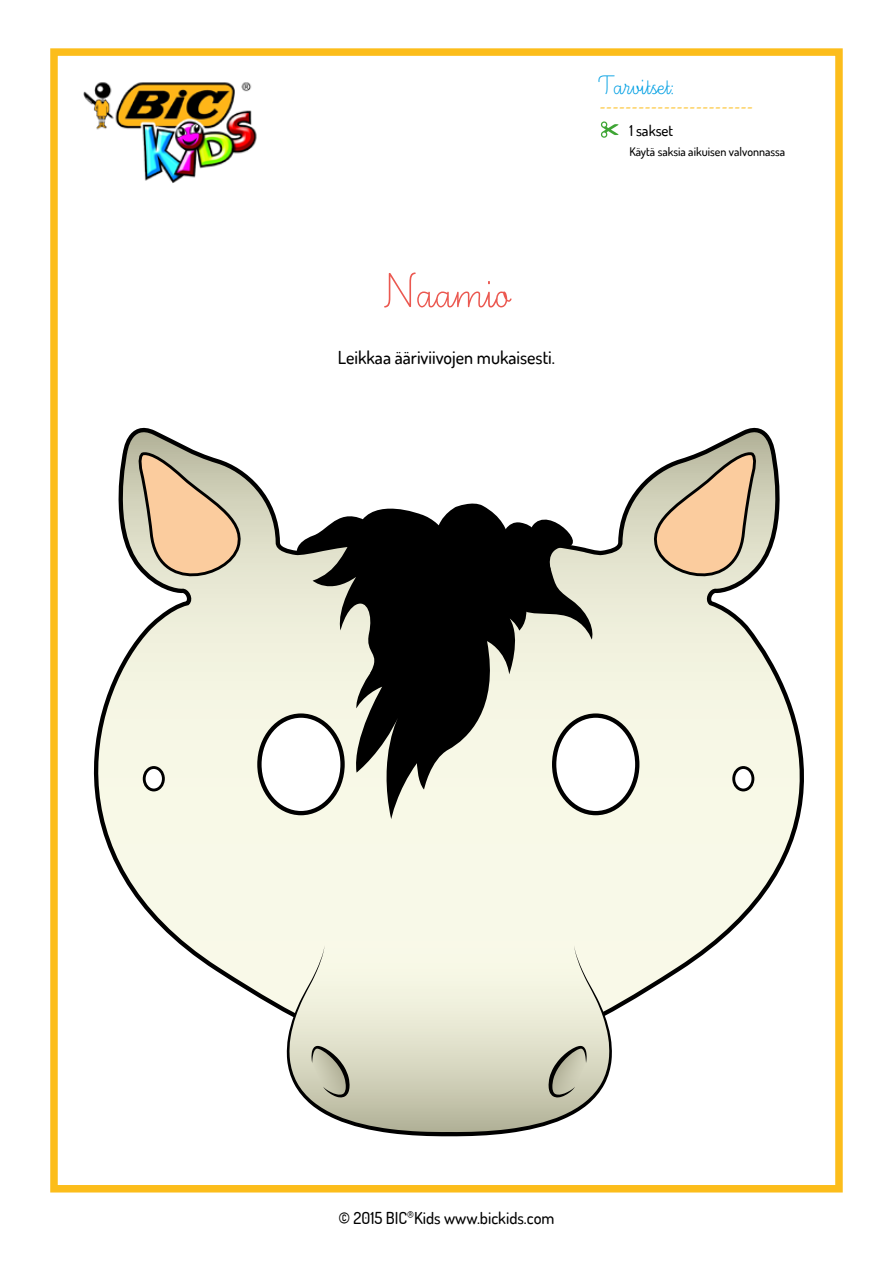
<style>
.page{position:relative;width:893px;height:1263px;background:#fff}
.page>*{position:absolute;margin:0;border:0;box-sizing:border-box;transform-origin:0 0}
.t1{font:60px "Ecriture A Romain Orne";color:#eb5850}
.t2{font:33px "Ecriture A Romain Orne";color:#009fe3}
.t3{font:500 18px "Dosis";color:#000}
.t4{font:18px "Minion Pro";color:#fcbd1b}
.t5{font:500 16.5px "Dosis";color:#000}
.t6{font:500 15px "Dosis";color:#000}
.t7{font:500 12px "Dosis";color:#000}
</style>
<div class="page">
<div style="left:50px;top:48px;width:793px;height:1144px;border:8px solid #fcbd1b"></div>
<img style="left:83px;top:82px;width:174px;height:101px">
<svg style="left:600px;top:121px;width:19px;height:17px"></svg>
<svg style="left:50px;top:430px;width:793px;height:651px"></svg>
<svg style="left:65px;top:427px;width:763px;height:654px"></svg>
<svg style="left:236px;top:945px;width:427px;height:136px"></svg>
<svg style="left:286px;top:945px;width:326px;height:191px"></svg>
<svg style="left:311px;top:1046px;width:39px;height:60px"></svg>
<div style="left:259px;top:716px;width:84px;height:97px;background:#fff;border-radius:50%"></div>
<div style="left:257px;top:713px;width:88px;height:102px;border:4px solid #000;border-radius:50%"></div>
<div style="left:554px;top:716px;width:83px;height:97px;background:#fff;border-radius:50%"></div>
<div style="left:552px;top:713px;width:87px;height:102px;border:4px solid #000;border-radius:50%"></div>
<div style="left:144px;top:767px;width:19px;height:23px;background:#fff;border-radius:50%"></div>
<div style="left:143px;top:766px;width:22px;height:25px;border:3px solid #000;border-radius:50%"></div>
<div style="left:734px;top:767px;width:19px;height:23px;background:#fff;border-radius:50%"></div>
<div style="left:732px;top:766px;width:22px;height:25px;border:3px solid #000;border-radius:50%"></div>
<svg style="left:138px;top:449px;width:108px;height:146px"></svg>
<svg style="left:648px;top:449px;width:108px;height:146px"></svg>
<svg style="left:548px;top:1046px;width:39px;height:60px"></svg>
<svg style="left:352px;top:500px;width:181px;height:319px;fill:#f3f4e1"></svg>
<svg style="left:293px;top:496px;width:181px;height:183px"></svg>
<svg style="left:501px;top:498px;width:93px;height:142px"></svg>
<h2 class="t2" style="left:600px;top:69px;width:77px">Tarvitset:</h2>
<h3 class="t4" style="left:600px;top:94px;width:155px">------------------------</h3>
<p class="t6" style="left:629px;top:121px;width:45px">1 sakset</p>
<p class="t7" style="left:629px;top:144px;width:157px">Käytä saksia aikuisen valvonnassa</p>
<h1 class="t1" style="left:384px;top:262px;width:126px">Naamio</h1>
<h3 class="t3" style="left:338px;top:346px;width:219px">Leikkaa ääriviivojen mukaisesti.</h3>
<h3 class="t5" style="left:338px;top:1207px;width:218px">© 2015 BIC<sup>®</sup>Kids www.bickids.com</h3>
</div>
